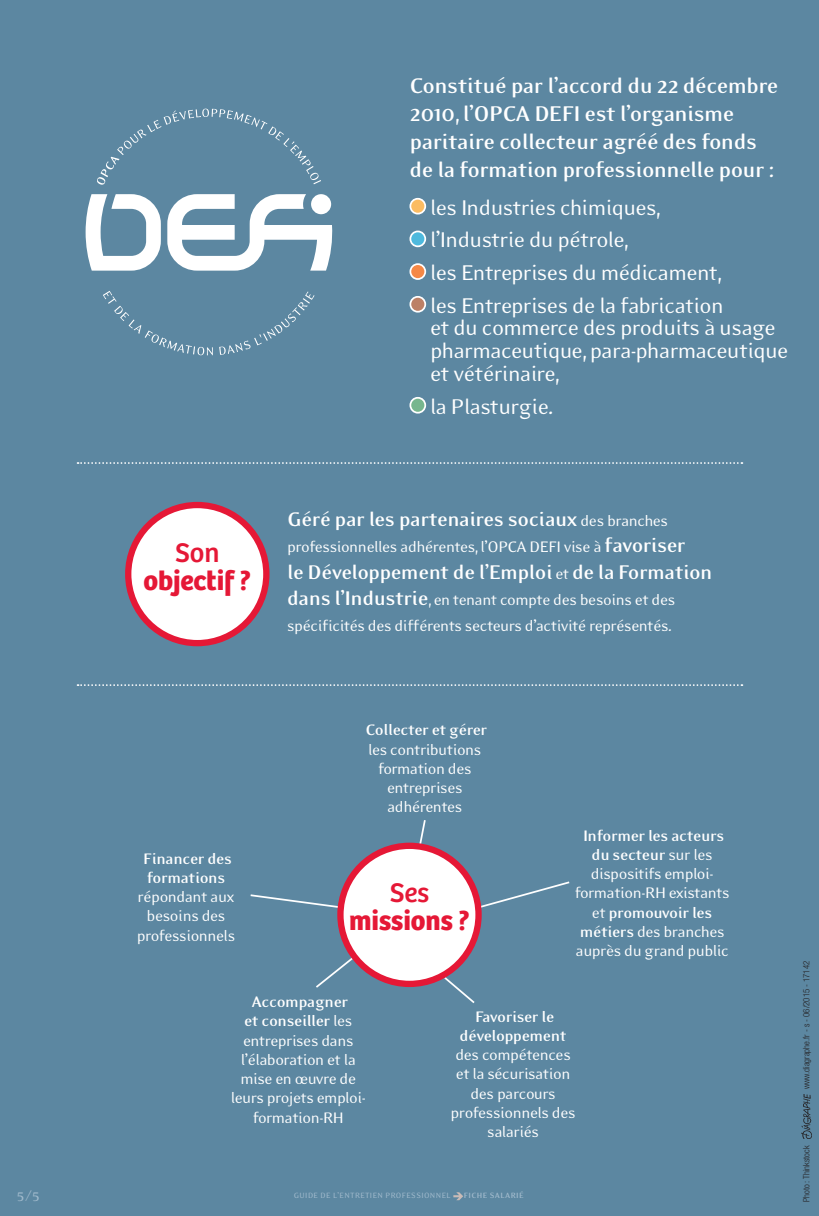
<style>
.page{position:relative;width:819px;height:1216px;background:#fff}
.page>*{position:absolute;margin:0;border:0;box-sizing:border-box;transform-origin:0 0}
.t1{font:700 28px "Bree";color:#e51836}
.t2{font:28px "Bree";letter-spacing:-.005em;color:#e51836}
.t3{font:24.5px/32.7px "Eidetic Modern OT";letter-spacing:-.03em;color:#fff}
.t4{font:700 24.5px/28px "Eidetic Modern OT";letter-spacing:-.02em;color:#fff}
.t5{font:700 22.75px "Eidetic Modern OT";letter-spacing:-.02em;color:#fff}
.t6{font:17.5px/19.2px "Eidetic Modern OT";letter-spacing:-.03em;color:#fff;text-align:center}
.t7{font:700 17.5px/19.2px "Eidetic Modern OT";letter-spacing:-.02em;color:#fff;text-align:center}
.t8{font:17.5px "Eidetic Modern OT";color:#a2bbcd}
.t9{font:300 condensed 8.75px "Helvetica Neue";color:#231f20}
.t10{font:8.75px "Eidetic Modern OT";letter-spacing:.05em;color:#a2bbcd}
.t11{font:700 8.75px "Eidetic Modern OT";letter-spacing:.05em;color:#a2bbcd}
.s1{font-weight:400;font-size:17.5px}
.s2{font-weight:700;font-size:22.75px}
.s3{font-weight:700}
</style>
<div class="page">
<div style="left:0;top:0;width:819px;height:1215px;background:#5c87a1"></div>
<svg style="left:250px;top:894px;width:88px;height:14px"></svg>
<svg style="left:419px;top:820px;width:7px;height:23px"></svg>
<svg style="left:477px;top:881px;width:93px;height:28px"></svg>
<svg style="left:442px;top:975px;width:33px;height:28px"></svg>
<svg style="left:316px;top:952px;width:42px;height:36px"></svg>
<div style="left:340px;top:845px;width:138px;height:138px;background:#fff;border-radius:50%"></div>
<div style="left:337px;top:842px;width:144px;height:145px;border:6px solid #e51836;border-radius:50%"></div>
<div style="left:128px;top:505px;width:138px;height:138px;background:#fff;border-radius:50%"></div>
<div style="left:125px;top:502px;width:144px;height:144px;border:6px solid #e51836;border-radius:50%"></div>
<svg style="left:78px;top:684px;width:664px;height:2px"></svg>
<svg style="left:78px;top:462px;width:664px;height:2px"></svg>
<div style="left:410px;top:199px;width:15px;height:15px;background:#fbbc62;border-radius:50%"></div>
<div style="left:409px;top:198px;width:17px;height:16px;border:2px solid #fff;border-radius:50%"></div>
<div style="left:410px;top:231px;width:15px;height:15px;background:#4eb9dd;border-radius:50%"></div>
<div style="left:409px;top:230px;width:17px;height:17px;border:2px solid #fff;border-radius:50%"></div>
<div style="left:410px;top:264px;width:15px;height:15px;background:#f58846;border-radius:50%"></div>
<div style="left:409px;top:263px;width:17px;height:17px;border:2px solid #fff;border-radius:50%"></div>
<div style="left:410px;top:297px;width:15px;height:15px;background:#bc8066;border-radius:50%"></div>
<div style="left:409px;top:296px;width:17px;height:16px;border:2px solid #fff;border-radius:50%"></div>
<div style="left:410px;top:398px;width:15px;height:14px;background:#77b68e;border-radius:50%"></div>
<div style="left:409px;top:397px;width:17px;height:16px;border:2px solid #fff;border-radius:50%"></div>
<svg style="left:97px;top:108px;width:224px;height:77px"></svg>
<svg style="left:103px;top:291px;width:110px;height:64px"></svg>
<svg style="left:219px;top:291px;width:95px;height:64px"></svg>
<svg style="left:86px;top:194px;width:247px;height:76px"></svg>
<svg style="left:453px;top:1192px;width:10px;height:8px"></svg>
<img style="left:801px;top:1094px;width:10px;height:44px">
<h2 class="t4" style="left:409px;top:71px;width:370px">Constitué par l’accord du 22 décembre 2010, l’OPCA DEFI est l’organisme paritaire collecteur agréé des fonds de la formation professionnelle pour :</h2>
<h2 class="t3" style="left:430px;top:191px;width:295px">les Industries chimiques, l’Industrie du pétrole,<br>les Entreprises du médicament, les Entreprises de la fabrication</h2>
<h2 class="t3" style="left:430px;top:316px;width:359px;line-height:22.8px">et du commerce des produits à usage pharmaceutique, para-pharmaceutique et vétérinaire,</h2>
<h2 class="t3" style="left:430px;top:390px;width:125px">la Plasturgie.</h2>
<h1 class="t2" style="left:175px;top:535px;width:46px">Son</h1>
<h1 class="t1" style="left:143px;top:563px;width:109px">objectif ?</h1>
<p class="t7" style="left:140px;top:848px;width:93px">→Financer des formations</p>
<p class="t6" style="left:137px;top:887px;width:100px">répondant aux besoins des professionnels</p>
<h3 class="t5" style="left:287px;top:507px;width:382px">Géré par les partenaires sociaux <span class="s1">des branches</span></h3>
<p class="t6" style="left:287px;top:537px;width:400px">professionnelles adhérentes, l’OPCA DEFI vise à <span class="s2">favoriser</span></p>
<h3 class="t5" style="left:287px;top:560px;width:427px">le Développement de l’Emploi <span class="s1">et</span> de la Formation</h3>
<p class="t6" style="left:287px;top:586px;width:389px;line-height:26.2px;text-align:left"><span class="s2">dans l’Industrie</span>, en tenant compte des besoins et des spécificités des différents secteurs d’activité représentés.</p>
<p class="t7" style="left:365px;top:720px;width:123px">Collecter et gérer</p>
<p class="t6" style="left:368px;top:739px;width:115px">les contributions formation des entreprises adhérentes</p>
<h1 class="t2" style="left:390px;top:876px;width:41px">Ses</h1>
<h1 class="t1" style="left:349px;top:903px;width:122px">missions ?</h1>
<p class="t6" style="left:574px;top:825px;width:156px"><span class="s3">→Informer les acteurs du secteur</span> sur les dispositifs emploi&shy;formation-RH existants et <span class="s3">promouvoir les métiers</span> des branches auprès du grand public</p>
<p class="t6" style="left:231px;top:992px;width:137px"><span class="s3">Accompagner<br>et conseiller</span> les entreprises dans l’élaboration et la mise en œuvre de leurs projets emploi&shy;formation-RH</p>
<p class="t7" style="left:459px;top:1006px;width:108px">→Favoriser le développement</p>
<p class="t6" style="left:450px;top:1045px;width:126px">des compétences et la sécurisation des parcours professionnels des salariés</p>
<p class="t8" style="left:17px;top:1186px;width:25px">5/5</p>
<p class="t10" style="left:294px;top:1190px;width:158px">GUIDE DE L’ENTRETIEN PROFESSIONNEL</p>
<p class="t11" style="left:463px;top:1190px;width:62px">Fi che SALARIÉ</p>
<p class="t9" style="left:801px;top:1089px;width:130px;rotate:-90deg">www.diagraphe.fr - s - 06/2015 - 17142</p>
<p class="t9" style="left:801px;top:1202px;width:58px;rotate:-90deg">Photo : Thinkstock</p>
</div>
